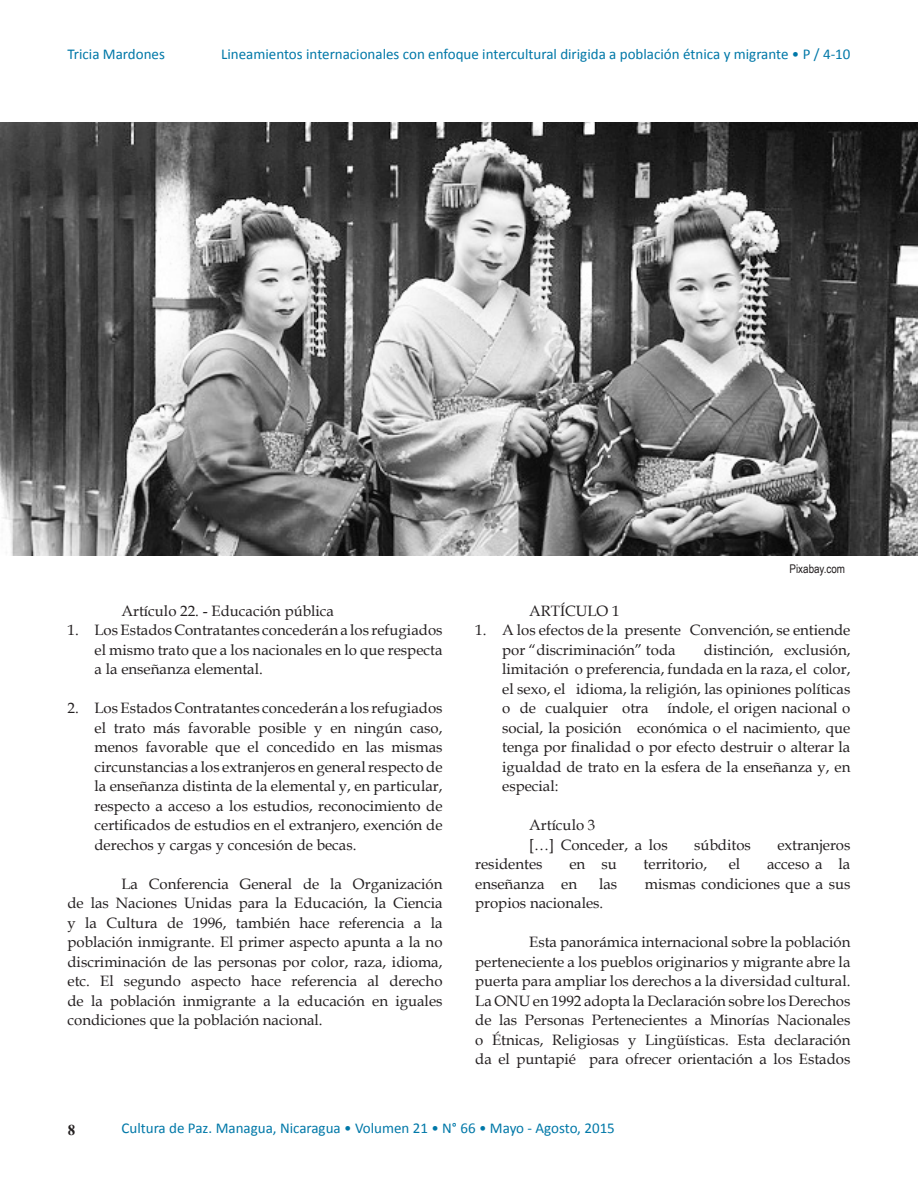
<style>
.page{position:relative;width:918px;height:1188px;background:#fff}
.page>*{position:absolute;margin:0;border:0;box-sizing:border-box;transform-origin:0 0}
.t1{font:15px/19.5px "Book Antiqua";color:#231f20;text-align:justify}
.t2{font:15px "Calibri";color:#0078a8}
.t3{font:700 15px "Times New Roman";color:#231f20}
.t4{font:12px "Arial Narrow";color:#231f20}
</style>
<div class="page">
<img style="left:0;top:122px;width:918px;height:434px">
<p class="t2" style="left:68px;top:44px;width:99px">Tricia Mardones</p>
<p class="t2" style="left:221px;top:44px;width:631px">Lineamientos internacionales con enfoque intercultural dirigida a población étnica y migrante • P / 4-10</p>
<p class="t1" style="left:122px;top:601px;width:214px">Artículo 22. - Educación pública</p>
<p class="t1" style="left:94px;top:620px;width:350px;text-indent:-27px">1. Los Estados Contratantes concederán a los refugiados el mismo trato que a los nacionales en lo que respecta a la enseñanza elemental.</p>
<p class="t1" style="left:94px;top:698px;width:350px;text-indent:-27px">2. Los Estados Contratantes concederán a los refugiados el trato más favorable posible y en ningún caso, menos favorable que el concedido en las mismas circunstancias a los extranjeros en general respecto de la enseñanza distinta de la elemental y, en particular, respecto a acceso a los estudios, reconocimiento de certificados de estudios en el extranjero, exención de derechos y cargas y concesión de becas.</p>
<p class="t1" style="left:68px;top:874px;width:377px;text-indent:54px">La Conferencia General de la Organización de las Naciones Unidas para la Educación, la Ciencia y la Cultura de 1996, también hace referencia a la población inmigrante. El primer aspecto apunta a la no discriminación de las personas por color, raza, idioma, etc. El segundo aspecto hace referencia al derecho de la población inmigrante a la educación en iguales condiciones que la población nacional.</p>
<p class="t4" style="left:790px;top:560px;width:57px">Pixabay.com</p>
<p class="t1" style="left:529px;top:601px;width:92px">ARTÍCULO 1</p>
<p class="t1" style="left:502px;top:620px;width:350px;text-indent:-27px">1. A los efectos de la presente Convención, se entiende por “discriminación” toda</p>
<p class="t1" style="left:502px;top:640px;width:350px;text-indent:202px">distinción, exclusión, limitación o preferencia, fundada en la raza, el color, el sexo, el idioma, la religión, las opiniones políticas o de cualquier otra</p>
<p class="t1" style="left:502px;top:698px;width:350px;text-indent:165px">índole, el origen nacional o social, la posición económica o el nacimiento, que tenga por finalidad o por efecto destruir o alterar la igualdad de trato en la esfera de la enseñanza y, en especial:</p>
<p class="t1" style="left:529px;top:815px;width:140px">Artículo 3<br>[…] Conceder, a los</p>
<p class="t1" style="left:694px;top:835px;width:58px">súbditos</p>
<p class="t1" style="left:777px;top:835px;width:75px">extranjeros</p>
<p class="t1" style="left:475px;top:854px;width:69px">residentes</p>
<p class="t1" style="left:569px;top:854px;width:49px">en su</p>
<p class="t1" style="left:644px;top:854px;width:65px">territorio,</p>
<p class="t1" style="left:729px;top:854px;width:13px">el</p>
<p class="t1" style="left:767px;top:854px;width:85px">acceso a la</p>
<p class="t1" style="left:475px;top:874px;width:103px">enseñanza en</p>
<p class="t1" style="left:599px;top:874px;width:20px">las</p>
<p class="t1" style="left:645px;top:874px;width:207px">mismas condiciones que a sus</p>
<p class="t1" style="left:475px;top:893px;width:130px">propios nacionales.</p>
<p class="t1" style="left:475px;top:932px;width:377px;text-indent:54px">Esta panorámica internacional sobre la población perteneciente a los pueblos originarios y migrante abre la puerta para ampliar los derechos a la diversidad cultural.<br>La ONU en 1992 adopta la Declaración sobre los Derechos de las Personas Pertenecientes a Minorías Nacionales o Étnicas, Religiosas y Lingüísticas. Esta declaración da el puntapié para ofrecer orientación a los Estados</p>
<p class="t3" style="left:68px;top:1120px;width:9px">8</p>
<p class="t2" style="left:122px;top:1118px;width:495px">Cultura de Paz. Managua, Nicaragua • Volumen 21 • N° 66 • Mayo - Agosto, 2015</p>
</div>
